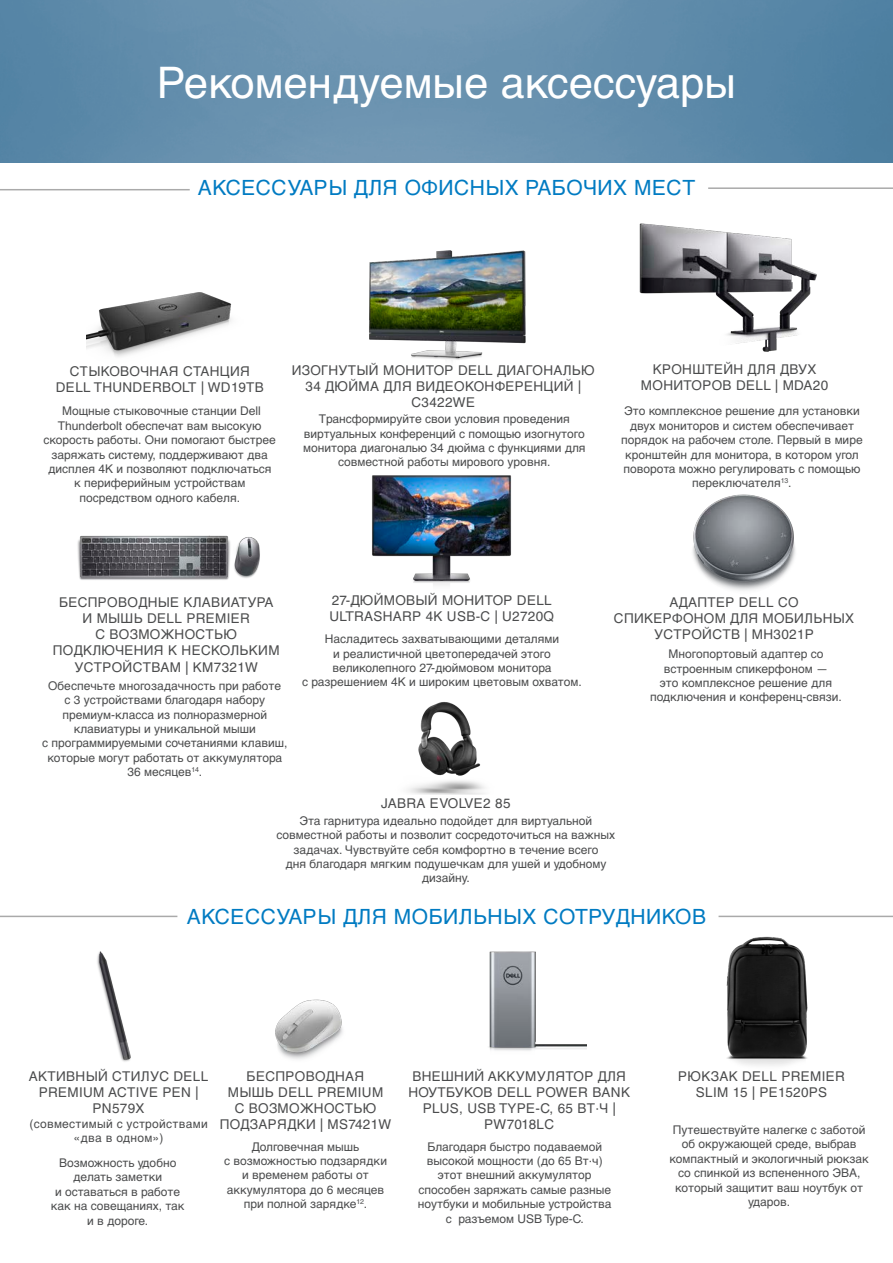
<style>
.page{position:relative;width:893px;height:1263px;background:#fff}
.page>*{position:absolute;margin:0;border:0;box-sizing:border-box;transform-origin:0 0}
.t1{font:43.5px "Helvetica Cyr Upright";color:#fff}
.t2{font:21px "Helvetica Cyr Upright";letter-spacing:.025em;color:#007bc2}
.t3{font:13.5px/16.2px "Helvetica Cyr Upright";letter-spacing:.025em;color:#4b4c4d;text-align:center}
.t4{font:12px/14.4px "Helvetica Cyr Upright";color:#4b4c4d;text-align:center}
.t5{font:12px/14.4px "Helvetica Cyr Upright";letter-spacing:.025em;color:#4b4c4d;text-align:center}
</style>
<div class="page">
<img style="left:0;top:0;width:893px;height:163px">
<hr style="left:0;top:916px;width:177px;height:1px;background:#aaa">
<hr style="left:718px;top:916px;width:175px;height:1px;background:#aaa">
<img style="left:97px;top:951px;width:34px;height:111px">
<img style="left:718px;top:915px;width:109px;height:151px">
<img style="left:275px;top:999px;width:68px;height:60px">
<hr style="left:0;top:189px;width:190px;height:1px;background:#aaa">
<hr style="left:708px;top:187px;width:185px;height:2px;background:#aaa">
<img style="left:372px;top:475px;width:139px;height:110px">
<img style="left:692px;top:494px;width:104px;height:97px">
<img style="left:369px;top:250px;width:157px;height:111px">
<img style="left:87px;top:292px;width:145px;height:65px">
<img style="left:639px;top:223px;width:178px;height:129px">
<img style="left:407px;top:702px;width:78px;height:92px">
<img style="left:77px;top:535px;width:183px;height:45px">
<img style="left:489px;top:951px;width:97px;height:100px">
<p class="t1" style="left:157px;top:59px;width:580px">Рекомендуемые аксессуары</p>
<p class="t2" style="left:198px;top:176px;width:499px">АКСЕССУАРЫ ДЛЯ ОФИСНЫХ РАБОЧИХ МЕСТ</p>
<p class="t3" style="left:56px;top:363px;width:209px">СТЫКОВОЧНАЯ СТАНЦИЯ<br>DELL THUNDERBOLT | WD19TB</p>
<p class="t4" style="left:44px;top:404px;width:234px">Мощные стыковочные станции Dell Thunderbolt обеспечат вам высокую скорость работы. Они помогают быстрее заряжать систему, поддерживают два дисплея 4K и позволяют подключаться к периферийным устройствам посредством одного кабеля.</p>
<p class="t3" style="left:292px;top:362px;width:305px">ИЗОГНУТЫЙ МОНИТОР DELL ДИАГОНАЛЬЮ<br>34 ДЮЙМА ДЛЯ ВИДЕОКОНФЕРЕНЦИЙ |<br>C3422WE</p>
<p class="t4" style="left:303px;top:412px;width:284px">Трансформируйте свои условия проведения виртуальных конференций с помощью изогнутого монитора диагональю 34 дюйма с функциями для совместной работы мирового уровня.</p>
<p class="t3" style="left:641px;top:361px;width:189px">КРОНШТЕЙН ДЛЯ ДВУХ<br>МОНИТОРОВ DELL | MDA20</p>
<p class="t4" style="left:621px;top:404px;width:243px">Это комплексное решение для установки двух мониторов и систем обеспечивает порядок на рабочем столе. Первый в мире кронштейн для монитора, в котором угол поворота можно регулировать с помощью переключателя<sup>13</sup>.</p>
<p class="t3" style="left:53px;top:594px;width:228px">БЕСПРОВОДНЫЕ КЛАВИАТУРА<br>И МЫШЬ DELL PREMIER<br>С ВОЗМОЖНОСТЬЮ<br>ПОДКЛЮЧЕНИЯ К НЕСКОЛЬКИМ<br>УСТРОЙСТВАМ | KM7321W</p>
<p class="t4" style="left:42px;top:678px;width:247px">Обеспечьте многозадачность при работе<br>с 3 устройствами благодаря набору премиум-класса из полноразмерной клавиатуры и уникальной мыши<br>с программируемыми сочетаниями клавиш, которые могут работать от аккумулятора 36 месяцев<sup>14</sup>.</p>
<p class="t3" style="left:329px;top:592px;width:226px;text-align:left">27-ДЮЙМОВЫЙ МОНИТОР DELL<br>ULTRASHARP 4K USB-C | U2720Q</p>
<p class="t4" style="left:302px;top:632px;width:281px">Насладитесь захватывающими деталями<br>и реалистичной цветопередачей этого великолепного 27-дюймовом монитора<br>с разрешением 4K и широким цветовым охватом.</p>
<p class="t3" style="left:381px;top:795px;width:131px">JABRA EVOLVE2 85</p>
<p class="t3" style="left:614px;top:594px;width:242px">АДАПТЕР DELL СО<br>СПИКЕРФОНОМ ДЛЯ МОБИЛЬНЫХ<br>УСТРОЙСТВ | MH3021P</p>
<p class="t4" style="left:650px;top:647px;width:193px">Многопортовый адаптер со встроенным спикерфоном —<br>это комплексное решение для подключения и конференц-связи.</p>
<p class="t4" style="left:277px;top:813px;width:340px">Эта гарнитура идеально подойдет для виртуальной совместной работы и позволит сосредоточиться на важных задачах. Чувствуйте себя комфортно в течение всего<br>дня благодаря мягким подушечкам для ушей и удобному дизайну.</p>
<p class="t2" style="left:187px;top:904px;width:521px">АКСЕССУАРЫ ДЛЯ МОБИЛЬНЫХ СОТРУДНИКОВ</p>
<p class="t3" style="left:29px;top:1068px;width:181px">АКТИВНЫЙ СТИЛУС DELL<br>PREMIUM ACTIVE PEN |<br>PN579X</p>
<p class="t5" style="left:29px;top:1116px;width:180px">(совместимый с устройствами «два в одном»)</p>
<p class="t4" style="left:669px;top:1122px;width:201px">Путешествуйте налегке с заботой об окружающей среде, выбрав компактный и экологичный рюкзак со спинкой из вспененного ЭВА, который защитит ваш ноутбук от ударов.</p>
<p class="t3" style="left:408px;top:1068px;width:223px">ВНЕШНИЙ АККУМУЛЯТОР ДЛЯ<br>НОУТБУКОВ DELL POWER BANK<br>PLUS, USB TYPE-C, 65 ВТ·Ч |<br>PW7018LC</p>
<p class="t3" style="left:220px;top:1068px;width:173px">БЕСПРОВОДНАЯ<br>МЫШЬ DELL PREMIUM<br>С ВОЗМОЖНОСТЬЮ<br>ПОДЗАРЯДКИ | MS7421W</p>
<p class="t3" style="left:678px;top:1068px;width:168px">РЮКЗАК DELL PREMIER<br>SLIM 15 | PE1520PS</p>
<p class="t4" style="left:418px;top:1139px;width:195px">Благодаря быстро подаваемой высокой мощности (до 65 Вт·ч) этот внешний аккумулятор способен заряжать самые разные ноутбуки и мобильные устройства с разъемом USB Type-C.</p>
<p class="t4" style="left:224px;top:1139px;width:164px">Долговечная мышь<br>с возможностью подзарядки и временем работы от аккумулятора до 6 месяцев при полной зарядке<sup>12</sup>.</p>
<p class="t4" style="left:51px;top:1155px;width:135px">Возможность удобно делать заметки<br>и оставаться в работе как на совещаниях, так и в дороге.</p>
</div>
